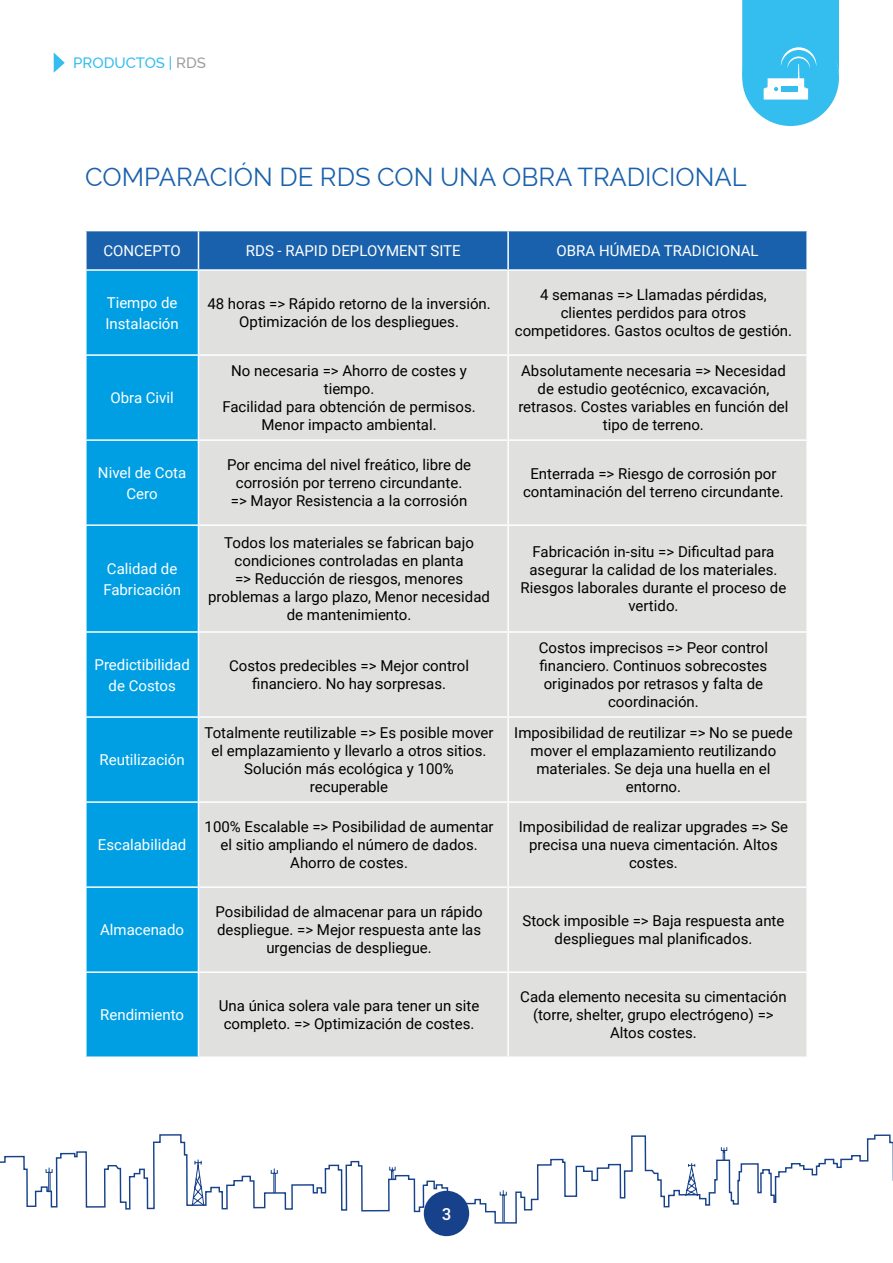
<style>
.page{position:relative;width:893px;height:1263px;background:#fff}
.page>*{position:absolute;margin:0;border:0;box-sizing:border-box;transform-origin:0 0}
.t1{font:25.5px "Raleway";color:#1961ac}
.t2{font:500 16.5px "Roboto";color:#fff}
.t3{font:15px/18px "Roboto";color:#000;text-align:center}
.t4{font:15px/21px "Roboto";color:#fff}
.t5{font:500 15px "Raleway";color:#34bdef}
.s1{color:#9d9d9c}
</style>
<div class="page">
<svg style="left:742px;top:0;width:97px;height:126px;background:#54c7f1"></svg>
<svg style="left:0;top:1134px;width:893px;height:90px"></svg>
<svg style="left:45px;top:1158px;width:462px;height:65px"></svg>
<svg style="left:721px;top:1147px;width:6px;height:13px"></svg>
<svg style="left:685px;top:1163px;width:13px;height:34px"></svg>
<div style="left:424px;top:1191px;width:45px;height:45px;background:#17428b;border-radius:50%"></div>
<svg style="left:54px;top:53px;width:11px;height:20px"></svg>
<div style="left:87px;top:231px;width:719px;height:38px;background:#1961ac"></div>
<div style="left:87px;top:271px;width:111px;height:785px;background:#009fe3"></div>
<div style="left:199px;top:271px;width:607px;height:785px;background:#e0e0de"></div>
<hr style="left:198px;top:231px;width:1px;height:38px;background:#fff">
<hr style="left:507px;top:231px;width:2px;height:38px;background:#fff">
<hr style="left:507px;top:271px;width:2px;height:83px;background:#fff">
<hr style="left:85px;top:354px;width:113px;height:2px;background:#fff">
<hr style="left:198px;top:354px;width:310px;height:2px;background:#fff">
<hr style="left:508px;top:354px;width:300px;height:2px;background:#fff">
<hr style="left:507px;top:356px;width:2px;height:83px;background:#fff">
<hr style="left:85px;top:439px;width:113px;height:2px;background:#fff">
<hr style="left:198px;top:439px;width:310px;height:2px;background:#fff">
<hr style="left:508px;top:439px;width:300px;height:2px;background:#fff">
<hr style="left:507px;top:441px;width:2px;height:83px;background:#fff">
<hr style="left:85px;top:524px;width:113px;height:2px;background:#fff">
<hr style="left:198px;top:524px;width:310px;height:2px;background:#fff">
<hr style="left:508px;top:524px;width:300px;height:2px;background:#fff">
<hr style="left:507px;top:526px;width:2px;height:105px;background:#fff">
<hr style="left:85px;top:631px;width:113px;height:2px;background:#fff">
<hr style="left:198px;top:631px;width:310px;height:2px;background:#fff">
<hr style="left:508px;top:631px;width:300px;height:2px;background:#fff">
<hr style="left:507px;top:633px;width:2px;height:83px;background:#fff">
<hr style="left:85px;top:716px;width:113px;height:2px;background:#fff">
<hr style="left:198px;top:716px;width:310px;height:2px;background:#fff">
<hr style="left:508px;top:716px;width:300px;height:2px;background:#fff">
<hr style="left:507px;top:718px;width:2px;height:83px;background:#fff">
<hr style="left:85px;top:801px;width:113px;height:2px;background:#fff">
<hr style="left:198px;top:801px;width:310px;height:2px;background:#fff">
<hr style="left:508px;top:801px;width:300px;height:2px;background:#fff">
<hr style="left:507px;top:803px;width:2px;height:83px;background:#fff">
<hr style="left:85px;top:886px;width:113px;height:2px;background:#fff">
<hr style="left:198px;top:886px;width:310px;height:2px;background:#fff">
<hr style="left:508px;top:886px;width:300px;height:2px;background:#fff">
<hr style="left:507px;top:888px;width:2px;height:83px;background:#fff">
<hr style="left:85px;top:971px;width:113px;height:2px;background:#fff">
<hr style="left:198px;top:971px;width:310px;height:2px;background:#fff">
<hr style="left:508px;top:971px;width:300px;height:2px;background:#fff">
<hr style="left:507px;top:973px;width:2px;height:83px;background:#fff">
<p class="t5" style="left:73px;top:54px;width:134px">PRODUCTOS | <span class="s1">RDS</span></p>
<h1 class="t1" style="left:85px;top:162px;width:663px">COMPARACIÓN DE RDS CON UNA OBRA TRADICIONAL</h1>
<p class="t4" style="left:103px;top:240px;width:79px">CONCEPTO</p>
<p class="t4" style="left:246px;top:240px;width:216px">RDS - RAPID DEPLOYMENT SITE</p>
<p class="t4" style="left:557px;top:240px;width:204px">OBRA HÚMEDA TRADICIONAL</p>
<p class="t4" style="left:106px;top:291px;width:75px">Tiempo de<br>Instalación</p>
<p class="t3" style="left:207px;top:294px;width:285px">48 horas =&gt; Rápido retorno de la inversión.<br>Optimización de los despliegues.</p>
<p class="t3" style="left:515px;top:285px;width:279px">4 semanas =&gt; Llamadas pérdidas, clientes perdidos para otros competidores. Gastos ocultos de gestión.</p>
<p class="t4" style="left:110px;top:387px;width:65px">Obra Civil</p>
<p class="t3" style="left:222px;top:361px;width:255px">No necesaria =&gt; Ahorro de costes y tiempo.<br>Facilidad para obtención de permisos.<br>Menor impacto ambiental.</p>
<p class="t3" style="left:518px;top:361px;width:272px">Absolutamente necesaria =&gt; Necesidad de estudio geotécnico, excavación, retrasos. Costes variables en función del tipo de terreno.</p>
<p class="t4" style="left:98px;top:461px;width:90px;text-align:center">Nivel de Cota<br>Cero</p>
<p class="t3" style="left:227px;top:455px;width:246px">Por encima del nivel freático, libre de corrosión por terreno circundante. =&gt; Mayor Resistencia a la corrosión</p>
<p class="t3" style="left:523px;top:464px;width:262px">Enterrada =&gt; Riesgo de corrosión por contaminación del terreno circundante.</p>
<p class="t4" style="left:103px;top:557px;width:79px">Calidad de<br>Fabricación</p>
<p class="t3" style="left:208px;top:533px;width:283px">Todos los materiales se fabrican bajo condiciones controladas en planta<br>=&gt; Reducción de riesgos, menores problemas a largo plazo, Menor necesidad de mantenimiento.</p>
<p class="t3" style="left:521px;top:542px;width:267px">Fabricación in-situ =&gt; Dificultad para asegurar la calidad de los materiales.<br>Riesgos laborales durante el proceso de vertido.</p>
<p class="t4" style="left:95px;top:653px;width:97px;text-align:center">Predictibilidad de Costos</p>
<p class="t3" style="left:229px;top:656px;width:241px">Costos predecibles =&gt; Mejor control financiero. No hay sorpresas.</p>
<p class="t3" style="left:539px;top:638px;width:231px">Costos imprecisos =&gt; Peor control financiero. Continuos sobrecostes originados por retrasos y falta de coordinación.</p>
<p class="t4" style="left:100px;top:749px;width:87px">Reutilización</p>
<p class="t4" style="left:98px;top:834px;width:90px">Escalabilidad</p>
<p class="t4" style="left:100px;top:919px;width:85px">Almacenado</p>
<p class="t3" style="left:204px;top:723px;width:291px">Totalmente reutilizable =&gt; Es posible mover el emplazamiento y llevarlo a otros sitios.<br>Solución más ecológica y 100% recuperable</p>
<p class="t3" style="left:514px;top:723px;width:280px">Imposibilidad de reutilizar =&gt; No se puede mover el emplazamiento reutilizando materiales. Se deja una huella en el entorno.</p>
<p class="t3" style="left:205px;top:817px;width:291px">100% Escalable =&gt; Posibilidad de aumentar el sitio ampliando el número de dados.<br>Ahorro de costes.</p>
<p class="t3" style="left:519px;top:817px;width:271px">Imposibilidad de realizar upgrades =&gt; Se precisa una nueva cimentación. Altos costes.</p>
<p class="t3" style="left:215px;top:902px;width:269px">Posibilidad de almacenar para un rápido despliegue. =&gt; Mejor respuesta ante las urgencias de despliegue.</p>
<p class="t3" style="left:522px;top:911px;width:264px">Stock imposible =&gt; Baja respuesta ante despliegues mal planificados.</p>
<p class="t4" style="left:100px;top:1004px;width:85px">Rendimiento</p>
<p class="t3" style="left:219px;top:996px;width:262px">Una única solera vale para tener un site completo. =&gt; Optimización de costes.</p>
<p class="t3" style="left:520px;top:987px;width:268px">Cada elemento necesita su cimentación (torre, shelter, grupo electrógeno) =&gt;<br>Altos costes.</p>
<p class="t2" style="left:442px;top:1202px;width:11px">3</p>
</div>
